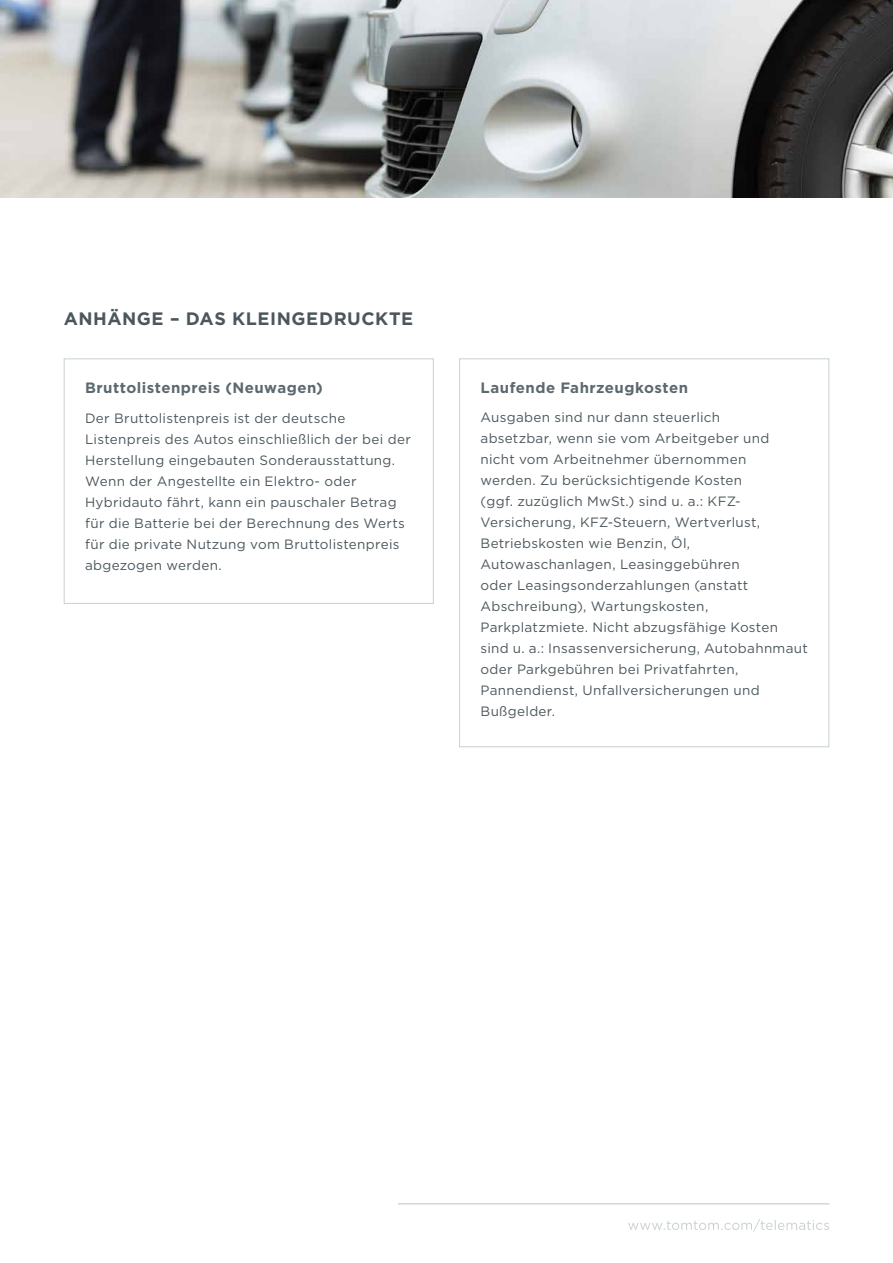
<style>
.page{position:relative;width:893px;height:1263px;background:#fff}
.page>*{position:absolute;margin:0;border:0;box-sizing:border-box;transform-origin:0 0}
.t1{font:700 18px "Gotham";letter-spacing:.03em;color:#4c575d}
.t2{font:700 15px "Gotham";letter-spacing:.03em;color:#5e696f}
.t3{font:13.5px/21px "Gotham";letter-spacing:.02em;color:#4c575d}
</style>
<div class="page">
<hr style="left:398px;top:1203px;width:431px;height:1px;background:#c8cfd3">
<svg style="left:628px;top:1219px;width:201px;height:12px"></svg>
<img style="left:0;top:0;width:893px;height:198px">
<div style="left:64px;top:358px;width:370px;height:246px;border:1px solid #c8cfd3"></div>
<div style="left:459px;top:358px;width:370px;height:389px;border:1px solid #c8cfd3"></div>
<h1 class="t1" style="left:64px;top:306px;width:351px">ANHÄNGE – DAS KLEINGEDRUCKTE</h1>
<p class="t2" style="left:85px;top:378px;width:239px">Bruttolistenpreis (Neuwagen)</p>
<p class="t3" style="left:85px;top:407px;width:327px">Der Bruttolistenpreis ist der deutsche Listenpreis des Autos einschließlich der bei der Herstellung eingebauten Sonderausstattung.<br>Wenn der Angestellte ein Elektro- oder Hybridauto fährt, kann ein pauschaler Betrag für die Batterie bei der Berechnung des Werts für die private Nutzung vom Bruttolistenpreis abgezogen werden.</p>
<p class="t2" style="left:480px;top:377px;width:209px">Laufende Fahrzeugkosten</p>
<p class="t3" style="left:480px;top:407px;width:329px">Ausgaben sind nur dann steuerlich<br>absetzbar, wenn sie vom Arbeitgeber und<br>nicht vom Arbeitnehmer übernommen<br>werden. Zu berücksichtigende Kosten<br>(ggf. zuzüglich MwSt.) sind u. a.: KFZ-Versicherung, KFZ-Steuern, Wertverlust, Betriebskosten wie Benzin, Öl, Autowaschanlagen, Leasinggebühren<br>oder Leasingsonderzahlungen (anstatt Abschreibung), Wartungskosten, Parkplatzmiete. Nicht abzugsfähige Kosten sind u. a.: Insassenversicherung, Autobahnmaut oder Parkgebühren bei Privatfahrten, Pannendienst, Unfallversicherungen und Bußgelder.</p>
</div>
